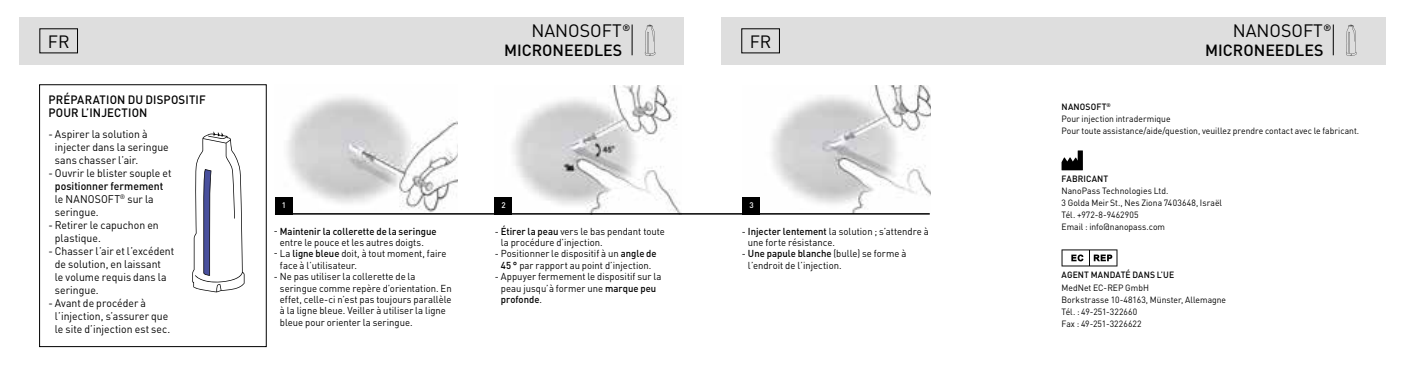
<style>
.page{position:relative;width:1406px;height:369px;background:#fff}
.page>*{position:absolute;margin:0;border:0;box-sizing:border-box;transform-origin:0 0}
.t1{font:17.8px "DIN Pro";color:#000}
.t2{font:17.6px "DIN Pro";color:#000}
.t3{font:500 16px "DIN Pro";color:#000}
.t4{font:500 12px/12px "DIN Pro";letter-spacing:.015em;color:#000;scale:.95 1}
.t5{font:11px/13px "DIN Pro";color:#000;scale:.95 1}
.t6{font:10px/11.4px "DIN Pro";color:#000;scale:.95 1}
.t7{font:500 10px/11.4px "DIN Pro";color:#000;scale:.95 1}
.t8{font:500 9.2px "DIN Pro";color:#000}
.t9{font:9px/12px "DIN Pro";letter-spacing:.005em;color:#000;scale:.95 1}
.t10{font:500 9px "DIN Pro";letter-spacing:.015em;color:#000;scale:.95 1}
.t11{font:500 8px "DIN Pro";color:#fff}
.s1{font-weight:500}
.s2{font-weight:400}
</style>
<div class="page">
<div style="left:19px;top:17px;width:665px;height:48px;background:#dedede"></div>
<div style="left:721px;top:17px;width:665px;height:48px;background:#dedede"></div>
<img style="left:287px;top:96px;width:170px;height:116px">
<img style="left:771px;top:85px;width:160px;height:128px">
<img style="left:513px;top:85px;width:169px;height:128px">
<div style="left:275px;top:197px;width:17px;height:17px;background:#000"></div>
<div style="left:743px;top:197px;width:17px;height:17px;background:#000"></div>
<div style="left:495px;top:197px;width:17px;height:17px;background:#000"></div>
<hr style="left:275px;top:213px;width:655px;height:1px;background:#000">
<hr style="left:1333px;top:24px;width:1px;height:31px;background:#000">
<svg style="left:1346px;top:24px;width:10px;height:32px"></svg>
<hr style="left:632px;top:24px;width:1px;height:31px;background:#000">
<svg style="left:645px;top:24px;width:10px;height:32px"></svg>
<div style="left:741px;top:28px;width:39px;height:25px;border:1px solid #000"></div>
<div style="left:39px;top:84px;width:228px;height:262px;border:1px solid #000"></div>
<svg style="left:192px;top:131px;width:53px;height:161px"></svg>
<svg style="left:1062px;top:150px;width:21px;height:20px"></svg>
<svg style="left:1062px;top:249px;width:55px;height:17px"></svg>
<h1 class="t1" style="left:531px;top:19px;width:92px">NANOSOFT</h1>
<h1 class="t1" style="left:1233px;top:19px;width:92px">NANOSOFT</h1>
<h3 class="t3" style="left:504px;top:39px;width:120px">MICRONEEDLES</h3>
<h3 class="t3" style="left:1205px;top:39px;width:120px">MICRONEEDLES</h3>
<p class="t8" style="left:622px;top:21px;width:9px">®</p>
<p class="t8" style="left:1324px;top:21px;width:9px">®</p>
<h2 class="t2" style="left:48px;top:29px;width:23px">FR</h2>
<h2 class="t2" style="left:750px;top:29px;width:23px">FR</h2>
<p class="t4" style="left:48px;top:94px;width:167px">PRÉPARATION DU DISPOSITIF<br>POUR L’INJECTION</p>
<p class="t5" style="left:55px;top:127px;width:121px;text-indent:-7px">- Aspirer la solution à injecter dans la seringue sans chasser l’air.</p>
<p class="t5" style="left:48px;top:166px;width:131px">- Ouvrir le blister souple et</p>
<p class="t5" style="left:55px;top:179px;width:116px"><span class="s1">positionner fermement </span>le NANOSOFT<sup>®</sup> sur la seringue.</p>
<p class="t5" style="left:55px;top:218px;width:111px;text-indent:-7px">- Retirer le capuchon en plastique.</p>
<p class="t5" style="left:55px;top:244px;width:127px;text-indent:-7px">- Chasser l’air et l’excédent de solution, en laissant<br>le volume requis dans la seringue.</p>
<p class="t5" style="left:55px;top:296px;width:123px;text-indent:-7px">- Avant de procéder à l’injection, s’assurer que le site d’injection est sec.</p>
<p class="t11" style="left:282px;top:199px;width:6px">1</p>
<p class="t11" style="left:501px;top:199px;width:6px">2</p>
<p class="t11" style="left:749px;top:199px;width:6px">3</p>
<p class="t7" style="left:280px;top:224px;width:166px;text-indent:-6px"><span class="s2">-</span> Maintenir la collerette de la seringue <span class="s2">entre le pouce et les autres doigts.</span></p>
<p class="t6" style="left:280px;top:247px;width:177px;text-indent:-6px">- La <span class="s1">ligne bleue</span> doit, à tout moment, faire face à l’utilisateur.</p>
<p class="t6" style="left:280px;top:270px;width:182px;text-indent:-6px">- Ne pas utiliser la collerette de la seringue comme repère d’orientation. En effet, celle-ci n’est pas toujours parallèle à la ligne bleue. Veiller à utiliser la ligne bleue pour orienter la seringue.</p>
<p class="t6" style="left:501px;top:224px;width:174px;text-indent:-6px">- <span class="s1">Étirer la peau</span> vers le bas pendant toute la procédure d’injection.</p>
<p class="t6" style="left:495px;top:247px;width:172px;text-align:center">- Positionner le dispositif à un <span class="s1">angle de<br>45 °</span> par rapport au point d’injection.</p>
<p class="t6" style="left:501px;top:270px;width:171px;text-indent:-6px">- Appuyer fermement le dispositif sur la peau jusqu’à former une <span class="s1">marque peu profonde</span>.</p>
<p class="t6" style="left:748px;top:224px;width:192px;text-indent:-6px">- <span class="s1">Injecter lentement</span> la solution ; s’attendre à une forte résistance.</p>
<p class="t6" style="left:748px;top:247px;width:168px;text-indent:-6px">- <span class="s1">Une papule blanche</span> (bulle) se forme à l’endroit de l’injection.</p>
<p class="t9" style="left:1062px;top:100px;width:315px"><span class="s1">NANOSOFT</span><sup>®<br></sup>Pour injection intradermique<br>Pour toute assistance/aide/question, veuillez prendre contact avec le fabricant.</p>
<p class="t10" style="left:1062px;top:173px;width:51px">FABRICANT</p>
<p class="t9" style="left:1062px;top:184px;width:171px">NanoPass Technologies Ltd.<br>3 Golda Meir St., Nes Ziona 7403648, Israël<br>Tél. +972-8-9462905<br>Email : info@nanopass.com</p>
<p class="t10" style="left:1062px;top:269px;width:120px">AGENT MANDATÉ DANS L’UE</p>
<p class="t9" style="left:1062px;top:280px;width:175px">MedNet EC-REP GmbH<br>Borkstrasse 10-48163, Münster, Allemagne<br>Tél. : 49-251-322660<br>Fax : 49-251-3226622</p>
</div>
